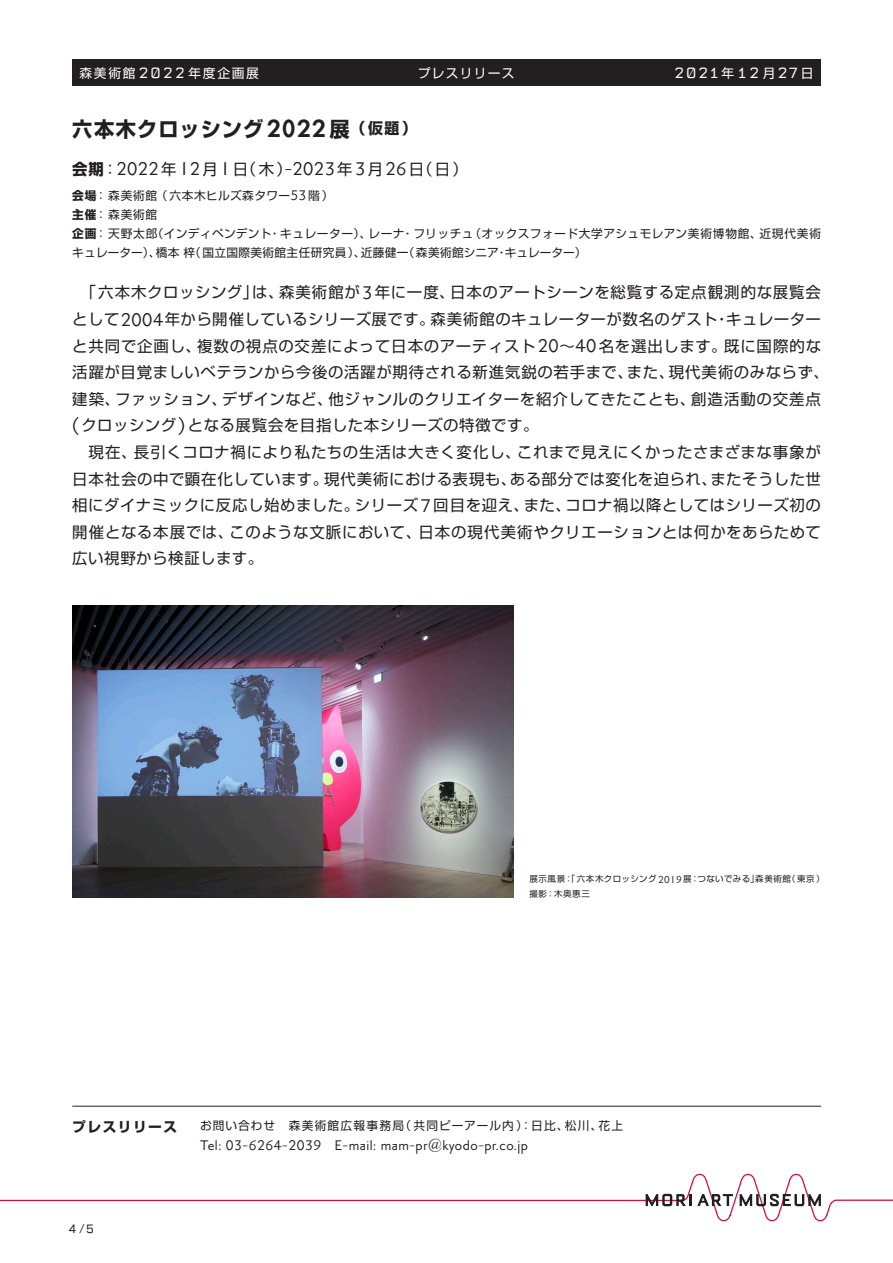
<style>
.page{position:relative;width:893px;height:1263px;background:#fff}
.page>*{position:absolute;margin:0;border:0;box-sizing:border-box;transform-origin:0 0}
.t1{font:900 30.15px "Mori Priori San";color:#231f20}
.t2{font:500 22.35px "Mori Priori San";letter-spacing:.02em;color:#231f20}
.t3{font:700 20.85px "Shin Go Pro";letter-spacing:.05em;color:#231f20}
.t4{font:18px "Mori Logotype";letter-spacing:.1em;color:#fff}
.t5{font:500 16.95px "Mori Priori San";letter-spacing:.035em;color:#231f20}
.t6{font:15.45px/26.5px "Shin Go Pro";letter-spacing:.03em;color:#231f20}
.t7{font:15.45px "Shin Go Pro";letter-spacing:.055em;color:#231f20}
.t8{font:15.45px "Shin Go Pro";letter-spacing:.07em;color:#231f20}
.t9{font:700 15.45px "Shin Go Pro";color:#231f20}
.t10{font:700 15.3px "Shin Go Pro";color:#231f20}
.t11{font:14.85px "Mori Logotype";color:#231f20}
.t12{font:700 13.8px "Shin Go Pro";letter-spacing:.1em;color:#231f20}
.t13{font:12.75px "Shin Go Pro";letter-spacing:.13em;color:#fff}
.t14{font:12.75px "Shin Go Pro";letter-spacing:.1em;color:#fff}
.t15{font:500 12.3px "Mori Priori San";color:#231f20}
.t16{font:11.7px/19.2px "Shin Go Pro";letter-spacing:.045em;color:#231f20}
.t17{font:11.7px "Shin Go Pro";letter-spacing:.11em;color:#231f20}
.t18{font:11.7px "Shin Go Pro";letter-spacing:.08em;color:#231f20}
.t19{font:11.7px "Shin Go Pro";letter-spacing:.02em;color:#231f20}
.t20{font:11.7px "Shin Go Pro";letter-spacing:.015em;color:#231f20}
.t21{font:8.55px/14.4px "Shin Go Pro";letter-spacing:.07em;color:#231f20}
.s1{font-family:"Mori Priori San";font-weight:500;font-size:22.35px}
.s2{font-family:"Shin Go Pro";font-weight:400;font-size:15.45px}
.s3{font-weight:700}
</style>
<div class="page">
<svg style="left:0;top:1173px;width:893px;height:49px"></svg>
<hr style="left:72px;top:1106px;width:749px;height:1px;background:#231f20">
<div style="left:72px;top:60px;width:749px;height:26px;background:#231f20"></div>
<img style="left:72px;top:605px;width:441px;height:293px">
<p class="t13" style="left:189px;top:63px;width:72px">年度企画展</p>
<p class="t13" style="left:80px;top:63px;width:57px">森美術館</p>
<p class="t4" style="left:138px;top:65px;width:48px">2022</p>
<p class="t14" style="left:418px;top:62px;width:98px">プレスリリース</p>
<h3 class="t3" style="left:72px;top:112px;width:193px">六本木クロッシング</h3>
<h3 class="t3" style="left:329px;top:112px;width:22px">展</h3>
<h1 class="t1" style="left:267px;top:113px;width:61px">2022</h1>
<p class="t10" style="left:351px;top:117px;width:67px">（仮題(</p>
<p class="t9" style="left:72px;top:157px;width:33px">会期</p>
<p class="t6" style="left:202px;top:154px;width:91px">月 （日<span class="s1">1</span> 木）</p>
<p class="t6" style="left:409px;top:154px;width:61px">（日 日(</p>
<p class="t6" style="left:161px;top:154px;width:17px">年</p>
<p class="t6" style="left:337px;top:154px;width:47px">年 月<span class="s1">3</span></p>
<h2 class="t2" style="left:179px;top:157px;width:22px">12</h2>
<h2 class="t2" style="left:103px;top:157px;width:58px"><span class="s2">：</span>2022</h2>
<h2 class="t2" style="left:285px;top:157px;width:52px">-2023</h2>
<h2 class="t2" style="left:385px;top:157px;width:22px">26</h2>
<p class="t16" style="left:72px;top:185px;width:219px"><span class="s3">会場</span>：森美術館（六本木ヒルズ森タワー<span class="s3">主催</span>：森美術館</p>
<p class="t16" style="left:308px;top:185px;width:27px">階(</p>
<p class="t5" style="left:290px;top:187px;width:17px">53</p>
<p class="t13" style="left:721px;top:63px;width:14px">年</p>
<p class="t13" style="left:763px;top:63px;width:14px">月</p>
<p class="t13" style="left:801px;top:63px;width:14px">日</p>
<p class="t4" style="left:674px;top:64px;width:47px">2021</p>
<p class="t4" style="left:737px;top:64px;width:24px">12</p>
<p class="t4" style="left:777px;top:64px;width:23px">27</p>
<p class="t19" style="left:152px;top:224px;width:121px">（インディペンデント</p>
<p class="t16" style="left:469px;top:223px;width:293px">（オックスフォード大学アシュモレアン美術博物館、</p>
<p class="t16" style="left:72px;top:223px;width:87px"><span class="s3">企画</span>：天野太郎</p>
<p class="t16" style="left:269px;top:223px;width:104px">・キュレーター）、</p>
<p class="t16" style="left:759px;top:223px;width:63px">近現代美術</p>
<p class="t16" style="left:402px;top:223px;width:73px">・フリッチュ</p>
<p class="t16" style="left:368px;top:223px;width:38px">レーナ</p>
<p class="t16" style="left:156px;top:242px;width:211px">橋本 （梓 国立国際美術館主任研究員）、</p>
<p class="t16" style="left:72px;top:242px;width:90px">キュレーター）、</p>
<p class="t20" style="left:403px;top:243px;width:98px">（森美術館シニア</p>
<p class="t16" style="left:505px;top:242px;width:83px">キュレーター(</p>
<p class="t16" style="left:361px;top:242px;width:49px">近藤健一</p>
<p class="t16" style="left:496px;top:242px;width:13px">・</p>
<p class="t6" style="left:72px;top:277px;width:187px">　「六本木クロッシング」</p>
<p class="t6" style="left:279px;top:277px;width:82px">森美術館が</p>
<p class="t6" style="left:375px;top:277px;width:81px">年に一度、</p>
<p class="t6" style="left:252px;top:277px;width:33px">は、</p>
<h2 class="t2" style="left:362px;top:281px;width:12px">3</h2>
<p class="t6" style="left:450px;top:277px;width:372px">日本のアートシーンを総覧する定点観測的な展覧会</p>
<p class="t6" style="left:165px;top:304px;width:271px">年から開催しているシリーズ展です。</p>
<p class="t6" style="left:430px;top:304px;width:289px">森美術館のキュレーターが数名のゲスト</p>
<p class="t6" style="left:726px;top:304px;width:96px">キュレーター</p>
<p class="t6" style="left:72px;top:304px;width:49px">として</p>
<h2 class="t2" style="left:121px;top:307px;width:44px">2004</h2>
<p class="t6" style="left:714px;top:304px;width:17px">・</p>
<p class="t6" style="left:197px;top:331px;width:340px">複数の視点の交差によって日本のアーティスト</p>
<p class="t6" style="left:599px;top:331px;width:129px">名を選出します。</p>
<p class="t6" style="left:724px;top:331px;width:98px">既に国際的な</p>
<p class="t6" style="left:72px;top:331px;width:130px">と共同で企画し、</p>
<h2 class="t2" style="left:538px;top:334px;width:22px">20</h2>
<h2 class="t2" style="left:575px;top:334px;width:22px">40</h2>
<p class="t6" style="left:559px;top:331px;width:17px">～</p>
<p class="t6" style="left:72px;top:357px;width:562px">活躍が目覚ましいベテランから今後の活躍が期待される新進気鋭の若手まで、</p>
<p class="t6" style="left:669px;top:357px;width:161px">現代美術のみならず、</p>
<p class="t6" style="left:627px;top:357px;width:49px">また、</p>
<p class="t6" style="left:222px;top:384px;width:112px">デザインなど、</p>
<p class="t6" style="left:328px;top:384px;width:368px">他ジャンルのクリエイターを紹介してきたことも、</p>
<p class="t8" style="left:691px;top:386px;width:131px">創造活動の交差点</p>
<p class="t6" style="left:72px;top:384px;width:49px">建築、</p>
<p class="t6" style="left:115px;top:384px;width:113px">ファッション、</p>
<h2 class="t2" style="left:72px;top:412px;width:8px">(</h2>
<h2 class="t2" style="left:179px;top:412px;width:8px">)</h2>
<p class="t6" style="left:188px;top:410px;width:352px">となる展覧会を目指した本シリーズの特徴です。</p>
<p class="t6" style="left:81px;top:410px;width:96px">クロッシング</p>
<p class="t6" style="left:72px;top:437px;width:66px">　現在、</p>
<p class="t7" style="left:134px;top:439px;width:388px">長引くコロナ禍により私たちの生活は大きく変化し、</p>
<p class="t6" style="left:517px;top:437px;width:305px">これまで見えにくかったさまざまな事象が</p>
<p class="t6" style="left:72px;top:463px;width:257px">日本社会の中で顕在化しています。</p>
<p class="t6" style="left:510px;top:463px;width:208px">ある部分では変化を迫られ、</p>
<p class="t6" style="left:324px;top:463px;width:193px">現代美術における表現も、</p>
<p class="t6" style="left:710px;top:463px;width:112px">またそうした世</p>
<p class="t6" style="left:355px;top:490px;width:65px">シリーズ</p>
<p class="t6" style="left:565px;top:490px;width:257px">コロナ禍以降としてはシリーズ初の</p>
<p class="t6" style="left:72px;top:490px;width:288px">相にダイナミックに反応し始めました。</p>
<p class="t6" style="left:433px;top:490px;width:97px">回目を迎え、</p>
<p class="t6" style="left:524px;top:490px;width:49px">また、</p>
<h2 class="t2" style="left:421px;top:494px;width:12px">7</h2>
<p class="t6" style="left:230px;top:517px;width:193px">このような文脈において、</p>
<p class="t6" style="left:72px;top:517px;width:192px">開催となる本展では、<br>広い視野から検証します。</p>
<p class="t7" style="left:418px;top:519px;width:404px">日本の現代美術やクリエーションとは何かをあらためて</p>
<p class="t21" style="left:529px;top:871px;width:129px">展示風景「：六本木クロッシング撮影：木奥惠三</p>
<p class="t21" style="left:787px;top:871px;width:39px">（東京(</p>
<p class="t21" style="left:755px;top:871px;width:37px">森美術館</p>
<p class="t21" style="left:698px;top:871px;width:63px">つないでみる」</p>
<p class="t21" style="left:683px;top:871px;width:18px">展：</p>
<p class="t15" style="left:658px;top:873px;width:25px">2019</p>
<p class="t12" style="left:72px;top:1115px;width:107px">プレスリリース</p>
<p class="t17" style="left:200px;top:1116px;width:205px">お問い合わせ　森美術館広報事務局</p>
<p class="t5" style="left:335px;top:1136px;width:195px">-E mail: mam-pr@kyodo-pr.co j p.</p>
<p class="t18" style="left:399px;top:1116px;width:171px">（共同ピーアール内：）日比、</p>
<p class="t16" style="left:565px;top:1114px;width:39px">松川、</p>
<p class="t16" style="left:598px;top:1114px;width:26px">花上</p>
<p class="t5" style="left:200px;top:1136px;width:122px">Tel: 03-6264-2039</p>
<p class="t11" style="left:68px;top:1221px;width:28px">4/5</p>
</div>
